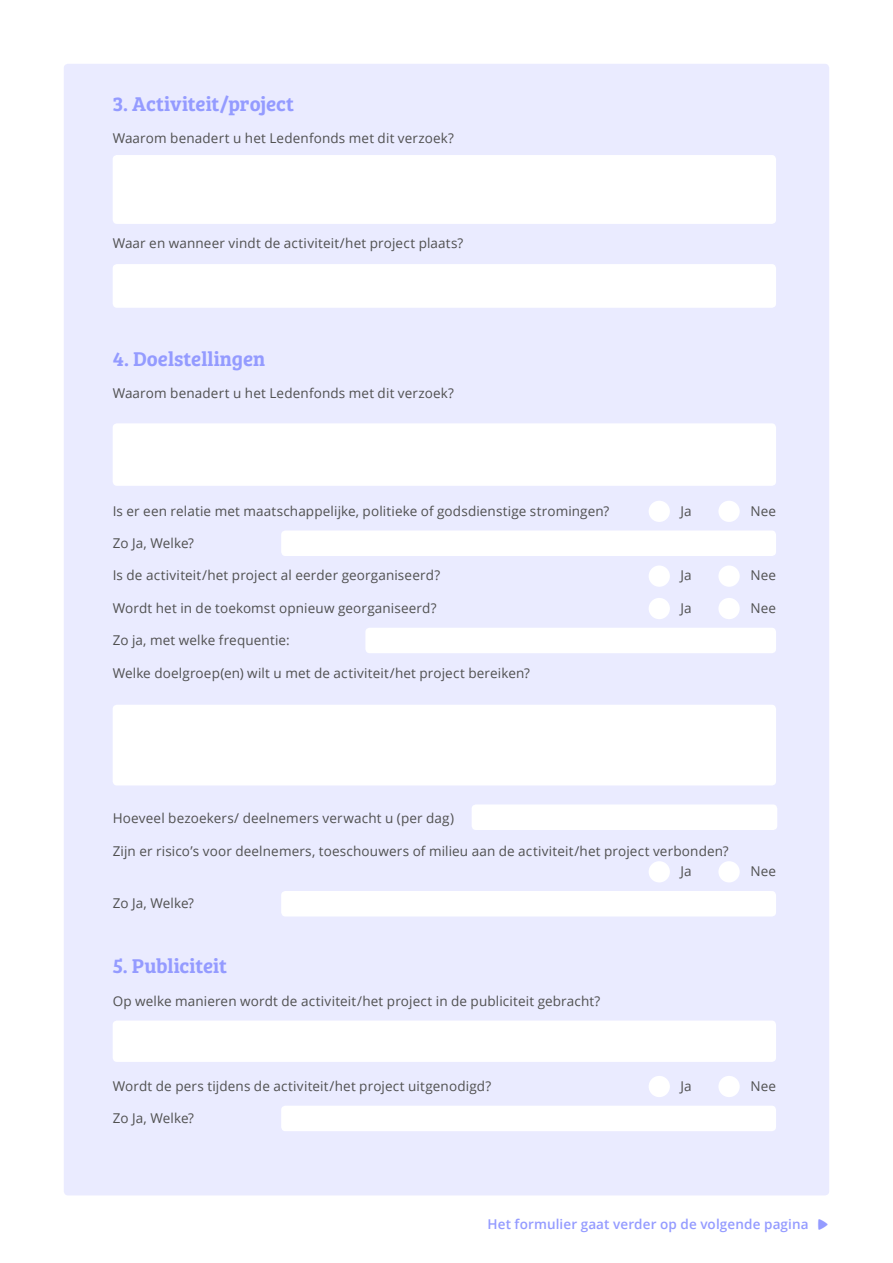
<style>
.page{position:relative;width:893px;height:1263px;background:#fff}
.page>*{position:absolute;margin:0;border:0;box-sizing:border-box;transform-origin:0 0}
.t1{font:20.7px "Bree Serif Sb";color:#949bff}
.t2{font:13.5px/20.2px "Open Sans";letter-spacing:.01em;color:#505050}
.t3{font:600 13.5px "Open Sans";letter-spacing:.01em;color:#949bff}
</style>
<div class="page">
<div style="left:64px;top:64px;width:765px;height:1131px;background:#eaebff;border-radius:4px"></div>
<div style="left:113px;top:155px;width:663px;height:69px;background:#fff;border-radius:4px"></div>
<div style="left:113px;top:264px;width:663px;height:44px;background:#fff;border-radius:4px"></div>
<div style="left:113px;top:423px;width:663px;height:63px;background:#fff;border-radius:4px"></div>
<div style="left:649px;top:501px;width:21px;height:21px;background:#fff;border-radius:50%"></div>
<div style="left:718px;top:501px;width:22px;height:21px;background:#fff;border-radius:50%"></div>
<div style="left:281px;top:530px;width:495px;height:26px;background:#fff;border-radius:4px"></div>
<div style="left:649px;top:565px;width:21px;height:22px;background:#fff;border-radius:50%"></div>
<div style="left:718px;top:565px;width:22px;height:22px;background:#fff;border-radius:50%"></div>
<div style="left:649px;top:598px;width:21px;height:21px;background:#fff;border-radius:50%"></div>
<div style="left:718px;top:598px;width:22px;height:21px;background:#fff;border-radius:50%"></div>
<div style="left:365px;top:628px;width:411px;height:25px;background:#fff;border-radius:4px"></div>
<div style="left:113px;top:705px;width:663px;height:80px;background:#fff;border-radius:4px"></div>
<div style="left:472px;top:804px;width:305px;height:26px;background:#fff;border-radius:4px"></div>
<div style="left:649px;top:861px;width:21px;height:21px;background:#fff;border-radius:50%"></div>
<div style="left:718px;top:861px;width:22px;height:21px;background:#fff;border-radius:50%"></div>
<div style="left:281px;top:891px;width:495px;height:25px;background:#fff;border-radius:4px"></div>
<div style="left:113px;top:1020px;width:663px;height:42px;background:#fff;border-radius:4px"></div>
<div style="left:649px;top:1076px;width:21px;height:21px;background:#fff;border-radius:50%"></div>
<div style="left:718px;top:1076px;width:22px;height:21px;background:#fff;border-radius:50%"></div>
<div style="left:281px;top:1106px;width:495px;height:25px;background:#fff;border-radius:4px"></div>
<h1 class="t1" style="left:113px;top:88px;width:183px">3. Activiteit/project</h1>
<p class="t2" style="left:113px;top:128px;width:343px">Waarom benadert u het Ledenfonds met dit verzoek?</p>
<p class="t2" style="left:113px;top:233px;width:352px">Waar en wanneer vindt de activiteit/het project plaats?</p>
<h1 class="t1" style="left:113px;top:343px;width:154px">4. Doelstellingen</h1>
<p class="t2" style="left:113px;top:383px;width:343px">Waarom benadert u het Ledenfonds met dit verzoek?</p>
<p class="t2" style="left:113px;top:500px;width:498px">Is er een relatie met maatschappelijke, politieke of godsdienstige stromingen?</p>
<p class="t2" style="left:680px;top:500px;width:13px">Ja</p>
<p class="t2" style="left:750px;top:500px;width:27px">Nee</p>
<p class="t2" style="left:113px;top:533px;width:83px">Zo Ja, Welke?</p>
<p class="t2" style="left:113px;top:565px;width:329px">Is de activiteit/het project al eerder georganiseerd?</p>
<p class="t2" style="left:680px;top:565px;width:13px">Ja</p>
<p class="t2" style="left:750px;top:565px;width:27px">Nee</p>
<p class="t2" style="left:113px;top:597px;width:325px">Wordt het in de toekomst opnieuw georganiseerd?</p>
<p class="t2" style="left:680px;top:597px;width:13px">Ja</p>
<p class="t2" style="left:750px;top:597px;width:27px">Nee</p>
<p class="t2" style="left:113px;top:630px;width:179px">Zo ja, met welke frequentie:</p>
<p class="t2" style="left:113px;top:662px;width:419px">Welke doelgroep(en) wilt u met de activiteit/het project bereiken?</p>
<p class="t2" style="left:113px;top:808px;width:343px">Hoeveel bezoekers/ deelnemers verwacht u (per dag)</p>
<p class="t2" style="left:680px;top:840px;width:50px;text-indent:-568px">Zijn er risico’s voor deelnemers, toeschouwers of milieu aan de activiteit/het project verbonden?<br>Ja</p>
<p class="t2" style="left:113px;top:893px;width:83px">Zo Ja, Welke?</p>
<h1 class="t1" style="left:113px;top:950px;width:116px">5. Publiciteit</h1>
<p class="t2" style="left:113px;top:990px;width:489px">Op welke manieren wordt de activiteit/het project in de publiciteit gebracht?</p>
<p class="t2" style="left:750px;top:861px;width:27px">Nee</p>
<p class="t2" style="left:113px;top:1075px;width:380px">Wordt de pers tijdens de activiteit/het project uitgenodigd?</p>
<p class="t2" style="left:680px;top:1075px;width:13px">Ja</p>
<p class="t2" style="left:750px;top:1075px;width:27px">Nee</p>
<p class="t2" style="left:113px;top:1108px;width:83px">Zo Ja, Welke?</p>
<p class="t3" style="left:487px;top:1215px;width:323px">Het formulier gaat verder op de volgende pagina</p>
</div>
